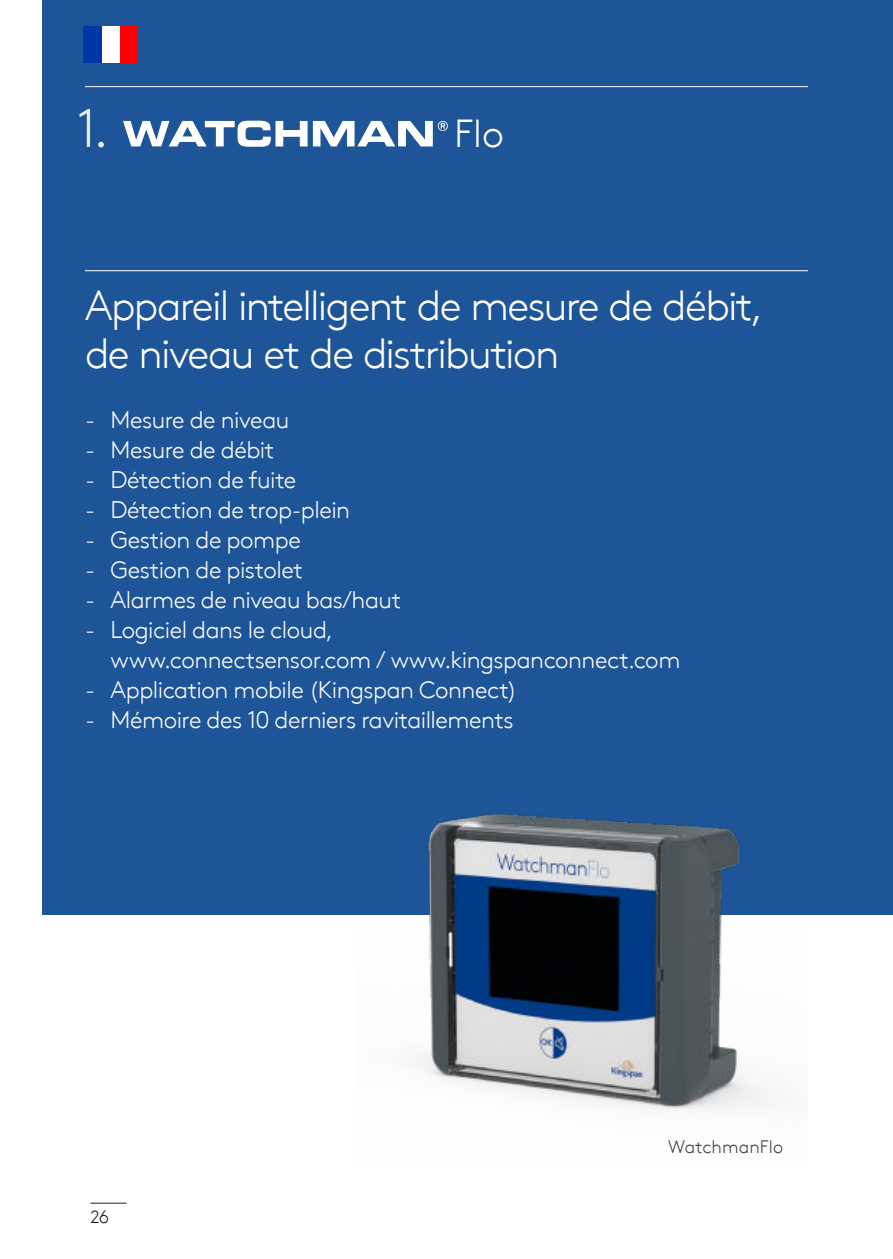
<style>
.page{position:relative;width:893px;height:1259px;background:#fff}
.page>*{position:absolute;margin:0;border:0;box-sizing:border-box;transform-origin:0 0}
.t1{font:300 54px "Kingspan Brown TT";color:#fff}
.t2{font:300 42px/48px "Kingspan Brown TT";letter-spacing:-.04em;color:#fff}
.t3{font:300 39px "Kingspan Brown TT";color:#fff}
.t4{font:300 24px/30px "Kingspan Brown TT";letter-spacing:-.02em;color:#fff}
.t5{font:300 18px "Kingspan Brown TT";letter-spacing:.005em;color:#3e3e3f}
.t6{font:300 18px "Kingspan Brown TT";color:#231f20}
</style>
<div class="page">
<div style="left:43px;top:0;width:850px;height:914px;background:#1e5498"></div>
<hr style="left:85px;top:86px;width:723px;height:1px;background:#fff">
<hr style="left:85px;top:270px;width:723px;height:1px;background:#fff">
<hr style="left:90px;top:1202px;width:37px;height:1px;background:#231f20">
<img style="left:357px;top:814px;width:451px;height:295px">
<div style="left:119px;top:26px;width:18px;height:36px;background:#f00"></div>
<div style="left:101px;top:26px;width:18px;height:36px;background:#fff"></div>
<div style="left:83px;top:26px;width:18px;height:36px;background:#0036a8"></div>
<svg style="left:123px;top:121px;width:325px;height:26px"></svg>
<h1 class="t1" style="left:77px;top:97px;width:34px">1.</h1>
<h3 class="t3" style="left:454px;top:104px;width:51px">Flo</h3>
<h2 class="t2" style="left:85px;top:278px;width:680px">Appareil intelligent de mesure de débit, de niveau et de distribution</h2>
<p class="t4" style="left:85px;top:405px;width:206px">- Mesure de niveau</p>
<p class="t4" style="left:85px;top:435px;width:191px">- Mesure de débit</p>
<p class="t4" style="left:85px;top:465px;width:213px">- Détection de fuite</p>
<p class="t4" style="left:85px;top:495px;width:267px">- Détection de trop-plein</p>
<p class="t4" style="left:85px;top:525px;width:217px">- Gestion de pompe</p>
<p class="t4" style="left:85px;top:555px;width:220px">- Gestion de pistolet</p>
<p class="t4" style="left:85px;top:585px;width:318px">- Alarmes de niveau bas/haut</p>
<p class="t4" style="left:111px;top:615px;width:571px;text-indent:-26px">- Logiciel dans le cloud,<br>www.connectsensor.com / www.kingspanconnect.com</p>
<p class="t4" style="left:85px;top:675px;width:434px">- Application mobile (Kingspan Connect)</p>
<p class="t4" style="left:85px;top:705px;width:430px">- Mémoire des 10 derniers ravitaillements</p>
<p class="t6" style="left:90px;top:1206px;width:20px">26</p>
<p class="t5" style="left:668px;top:1133px;width:116px">WatchmanFlo</p>
</div>
